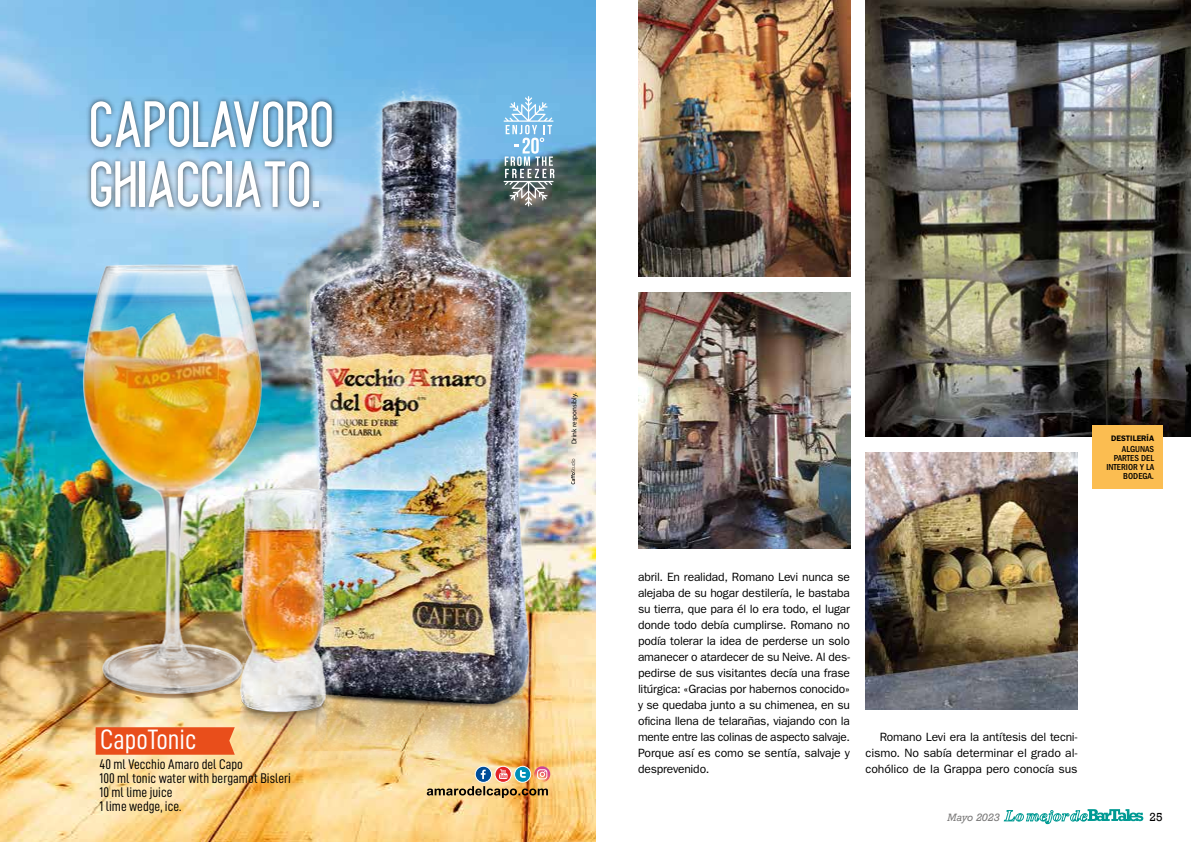
<style>
.page{position:relative;width:1191px;height:842px;background:#fff}
.page>*{position:absolute;margin:0;border:0;box-sizing:border-box;transform-origin:0 0}
.t1{font:500 65.3px/59.8px "Alpha";letter-spacing:-.04em;color:#fff}
.t2{font:28.1px "D DIN Condensed";color:#fff}
.t3{font:14px/14px "D DIN Condensed";color:#000}
.t4{font:12px/16px "ITC Franklin Gothic Std";letter-spacing:-.01em;color:#000;text-align:justify}
.t5{font:12px "Rockwell";color:#000}
.t6{font:italic 10px "Rockwell";color:#7c7b7b}
.t7{font:500 condensed 9px/9px "ITC Franklin Gothic Std";color:#000;text-align:right}
.t8{font:600 8px "ITC Franklin Gothic Std";color:#000}
.t9{font:7px "Myriad Pro";color:#000}
</style>
<div class="page">
<img style="left:0;top:0;width:595px;height:842px">
<img style="left:207px;top:64px;width:388px;height:739px">
<img style="left:190px;top:455px;width:196px;height:314px">
<img style="left:80px;top:84px;width:260px;height:133px">
<svg style="left:427px;top:786px;width:121px;height:12px"></svg>
<svg style="left:475px;top:766px;width:16px;height:16px"></svg>
<div style="left:475px;top:766px;width:16px;height:16px;border:1px solid #fff;border-radius:50%"></div>
<svg style="left:481px;top:770px;width:5px;height:9px"></svg>
<svg style="left:495px;top:766px;width:16px;height:16px"></svg>
<div style="left:495px;top:766px;width:16px;height:16px;border:1px solid #fff;border-radius:50%"></div>
<svg style="left:499px;top:769px;width:9px;height:10px"></svg>
<div style="left:514px;top:766px;width:17px;height:16px;background:#0090b8;border-radius:50%"></div>
<div style="left:514px;top:766px;width:17px;height:16px;border:1px solid #fff;border-radius:50%"></div>
<svg style="left:534px;top:766px;width:16px;height:16px"></svg>
<svg style="left:520px;top:770px;width:6px;height:8px"></svg>
<svg style="left:537px;top:769px;width:10px;height:10px"></svg>
<img style="left:23px;top:181px;width:287px;height:546px">
<svg style="left:96px;top:727px;width:139px;height:28px;background:#e95320"></svg>
<svg style="left:571px;top:459px;width:4px;height:25px"></svg>
<img style="left:503px;top:96px;width:51px;height:110px">
<img style="left:638px;top:0;width:212px;height:277px">
<img style="left:865px;top:453px;width:212px;height:256px">
<img style="left:865px;top:0;width:326px;height:437px">
<img style="left:638px;top:293px;width:212px;height:256px">
<div style="left:1091px;top:425px;width:71px;height:64px;background:#fbbd51"></div>
<svg style="left:1003px;top:809px;width:140px;height:15px"></svg>
<h1 class="t1" style="left:88px;top:95px;width:249px">CAPOLAVORO<br>GHIACCIATO.</h1>
<h2 class="t2" style="left:100px;top:724px;width:98px">CapoTonic</h2>
<p class="t3" style="left:100px;top:757px;width:193px">40 ml Vecchio Amaro del Capo<br>100 ml tonic water with bergamot Bisleri<br>10 ml lime juice<br>1 lime wedge, ice.</p>
<p class="t9" style="left:570px;top:444px;width:53px;rotate:-90deg">Drink responsibly.</p>
<p class="t8" style="left:1111px;top:433px;width:44px">DESTILERÍA</p>
<p class="t7" style="left:1106px;top:445px;width:49px">ALGUNAS<br>PARTES DEL<br>INTERIOR Y LA<br>BODEGA.</p>
<p class="t4" style="left:638px;top:569px;width:213px">abril. En realidad, Romano Levi nunca se alejaba de su hogar destilería, le bastaba su tierra, que para él lo era todo, el lugar donde todo debía cumplirse. Romano no podía tolerar la idea de perderse un solo amanecer o atardecer de su Neive. Al des&shy;pedirse de sus visitantes decía una frase litúrgica: «Gracias por habernos conocido» y se quedaba junto a su chimenea, en su oficina llena de telarañas, viajando con la mente entre las colinas de aspecto salvaje.<br>Porque así es como se sentía, salvaje y desprevenido.</p>
<p class="t4" style="left:865px;top:729px;width:213px;text-indent:14px">Romano Levi era la antítesis del tecni&shy;cismo. No sabía determinar el grado al&shy;cohólico de la Grappa pero conocía sus</p>
<p class="t6" style="left:947px;top:811px;width:54px">Mayo 2023</p>
<p class="t5" style="left:1149px;top:810px;width:15px">25</p>
</div>
